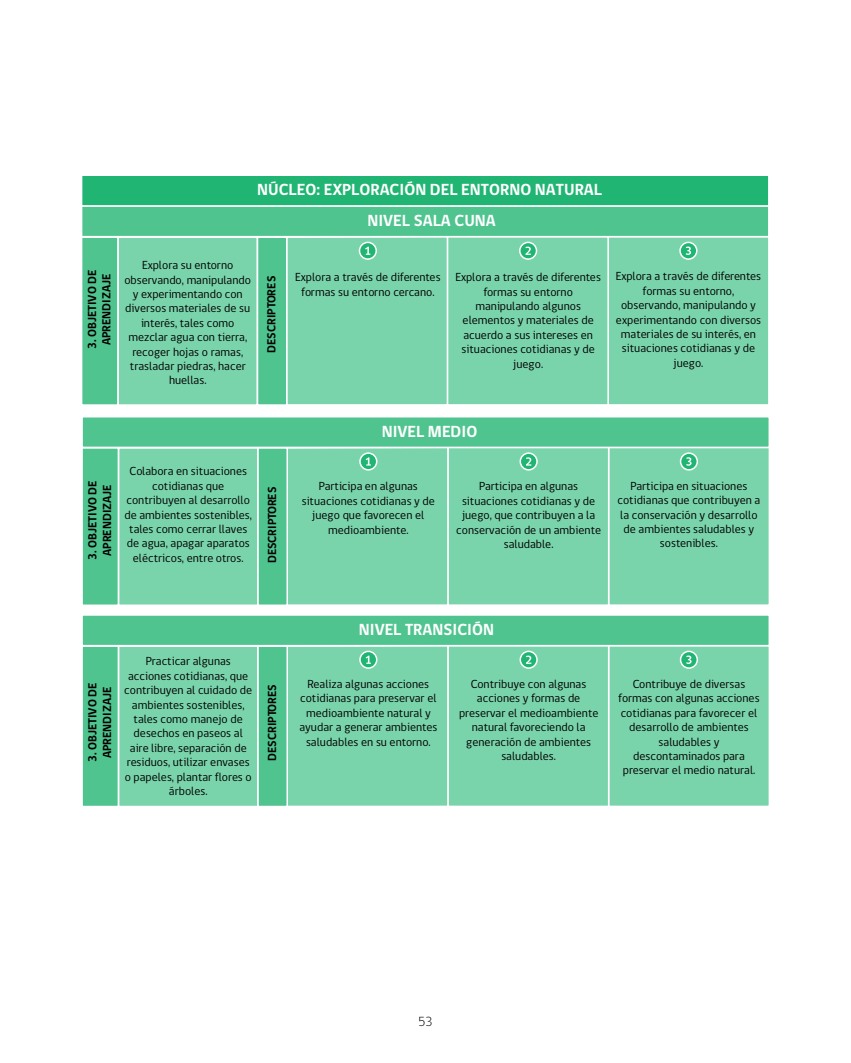
<style>
.page{position:relative;width:851px;height:1063px;background:#fff}
.page>*{position:absolute;margin:0;border:0;box-sizing:border-box;transform-origin:0 0}
.t1{font:700 16.5px "gob CL";color:#fff}
.t2{font:300 13.5px "gob CL";color:#000}
.t3{font:12px/14.4px "gob CL";color:#000;text-align:center}
.t4{font:700 12px/14.4px "gob CL";color:#000;text-align:center}
</style>
<div class="page">
<div style="left:607px;top:447px;width:163px;height:159px;background:#7ad4ab;border:2px solid #fff"></div>
<div style="left:447px;top:447px;width:162px;height:159px;background:#7ad4ab;border:2px solid #fff"></div>
<div style="left:118px;top:447px;width:140px;height:159px;background:#7ad4ab;border:2px solid #fff"></div>
<div style="left:257px;top:447px;width:31px;height:159px;background:#4fc48f;border:2px solid #fff"></div>
<div style="left:81px;top:416px;width:689px;height:32px;background:#4fc48f;border:2px solid #fff"></div>
<div style="left:81px;top:447px;width:38px;height:159px;background:#4fc48f;border:2px solid #fff"></div>
<svg style="left:285px;top:446px;width:164px;height:160px;background:#7fd5ae"></svg>
<svg style="left:520px;top:453px;width:17px;height:17px"></svg>
<div style="left:519px;top:452px;width:18px;height:19px;border:2px solid #fff;border-radius:50%"></div>
<svg style="left:526px;top:457px;width:5px;height:9px"></svg>
<svg style="left:680px;top:453px;width:17px;height:17px"></svg>
<div style="left:679px;top:452px;width:19px;height:19px;border:2px solid #fff;border-radius:50%"></div>
<svg style="left:686px;top:457px;width:5px;height:9px"></svg>
<div style="left:607px;top:645px;width:163px;height:162px;background:#7ad4ab;border:2px solid #fff"></div>
<div style="left:447px;top:645px;width:162px;height:162px;background:#7ad4ab;border:2px solid #fff"></div>
<div style="left:118px;top:645px;width:140px;height:162px;background:#7ad4ab;border:2px solid #fff"></div>
<div style="left:257px;top:645px;width:31px;height:162px;background:#4fc48f;border:2px solid #fff"></div>
<div style="left:81px;top:614px;width:689px;height:32px;background:#4fc48f;border:2px solid #fff"></div>
<div style="left:81px;top:645px;width:38px;height:162px;background:#4fc48f;border:2px solid #fff"></div>
<svg style="left:285px;top:644px;width:164px;height:163px;background:#7ed5ae"></svg>
<svg style="left:520px;top:651px;width:17px;height:17px"></svg>
<div style="left:519px;top:651px;width:18px;height:18px;border:2px solid #fff;border-radius:50%"></div>
<svg style="left:526px;top:656px;width:5px;height:8px"></svg>
<svg style="left:680px;top:651px;width:17px;height:17px"></svg>
<div style="left:679px;top:651px;width:19px;height:18px;border:2px solid #fff;border-radius:50%"></div>
<svg style="left:686px;top:656px;width:5px;height:8px"></svg>
<div style="left:607px;top:236px;width:162px;height:170px;background:#7ad4ab;border:2px solid #fff"></div>
<div style="left:446px;top:236px;width:162px;height:170px;background:#7ad4ab;border:2px solid #fff"></div>
<div style="left:117px;top:236px;width:141px;height:170px;background:#7ad4ab;border:2px solid #fff"></div>
<div style="left:257px;top:236px;width:30px;height:170px;background:#4fc48f;border:2px solid #fff"></div>
<div style="left:81px;top:205px;width:688px;height:32px;background:#4fc48f;border:2px solid #fff"></div>
<div style="left:81px;top:174px;width:688px;height:33px;background:#21b573;border:2px solid #fff"></div>
<div style="left:81px;top:236px;width:38px;height:170px;background:#4fc48f;border:2px solid #fff"></div>
<svg style="left:285px;top:235px;width:164px;height:171px;background:#7fd5ae"></svg>
<svg style="left:519px;top:242px;width:17px;height:17px"></svg>
<div style="left:519px;top:242px;width:18px;height:18px;border:2px solid #fff;border-radius:50%"></div>
<svg style="left:525px;top:247px;width:5px;height:8px"></svg>
<div style="left:680px;top:242px;width:16px;height:17px;background:#21b573;border-radius:50%"></div>
<div style="left:679px;top:242px;width:18px;height:18px;border:2px solid #fff;border-radius:50%"></div>
<svg style="left:685px;top:247px;width:6px;height:8px"></svg>
<p class="t4" style="left:85px;top:349px;width:81px;rotate:-90deg">3. OBJETIVO DE<br>APRENDIZAJE</p>
<h1 class="t1" style="left:257px;top:178px;width:346px">NÚCLEO: EXPLORACIÓN DEL ENTORNO NATURAL</h1>
<h1 class="t1" style="left:367px;top:209px;width:130px">NIVEL SALA CUNA</h1>
<p class="t3" style="left:124px;top:258px;width:128px">Explora su entorno observando, manipulando y experimentando con diversos materiales de su interés, tales como mezclar agua con tierra, recoger hojas o ramas, trasladar piedras, hacer huellas.</p>
<p class="t3" style="left:295px;top:270px;width:147px">Explora a través de diferentes formas su entorno cercano.</p>
<p class="t3" style="left:455px;top:270px;width:147px">Explora a través de diferentes formas su entorno manipulando algunos elementos y materiales de acuerdo a sus intereses en situaciones cotidianas y de juego.</p>
<p class="t3" style="left:615px;top:270px;width:147px">Explora a través de diferentes formas su entorno, observando, manipulando y experimentando con diversos materiales de su interés, en situaciones cotidianas y de juego.</p>
<p class="t4" style="left:265px;top:353px;width:78px;rotate:-90deg">DESCRIPTORES</p>
<p class="t4" style="left:86px;top:560px;width:81px;rotate:-90deg">3. OBJETIVO DE<br>APRENDIZAJE</p>
<p class="t3" style="left:124px;top:465px;width:129px">Colabora en situaciones cotidianas que contribuyen al desarrollo de ambientes sostenibles, tales como cerrar llaves de agua, apagar aparatos eléctricos, entre otros.</p>
<p class="t4" style="left:265px;top:563px;width:78px;rotate:-90deg">DESCRIPTORES</p>
<h1 class="t1" style="left:381px;top:420px;width:97px">NIVEL MEDIO</h1>
<p class="t3" style="left:302px;top:480px;width:135px">Participa en algunas situaciones cotidianas y de juego que favorecen el medioambiente.</p>
<p class="t3" style="left:456px;top:480px;width:146px">Participa en algunas situaciones cotidianas y de juego, que contribuyen a la conservación de un ambiente saludable.</p>
<p class="t3" style="left:617px;top:479px;width:144px">Participa en situaciones cotidianas que contribuyen a la conservación y desarrollo de ambientes saludables y sostenibles.</p>
<p class="t4" style="left:86px;top:762px;width:81px;rotate:-90deg">3. OBJETIVO DE<br>APRENDIZAJE</p>
<p class="t3" style="left:124px;top:655px;width:129px">Practicar algunas acciones cotidianas, que contribuyen al cuidado de ambientes sostenibles, tales como manejo de desechos en paseos al aire libre, separación de residuos, utilizar envases o papeles, plantar flores o árboles.</p>
<p class="t4" style="left:265px;top:761px;width:78px;rotate:-90deg">DESCRIPTORES</p>
<h1 class="t1" style="left:359px;top:618px;width:137px">NIVEL TRANSICIÓN</h1>
<p class="t3" style="left:299px;top:677px;width:139px">Realiza algunas acciones cotidianas para preservar el medioambiente natural y ayudar a generar ambientes saludables en su entorno.</p>
<p class="t3" style="left:459px;top:677px;width:141px">Contribuye con algunas acciones y formas de preservar el medioambiente natural favoreciendo la generación de ambientes saludables.</p>
<p class="t3" style="left:618px;top:677px;width:143px">Contribuye de diversas formas con algunas acciones cotidianas para favorecer el desarrollo de ambientes saludables y descontaminados para preservar el medio natural.</p>
<p class="t2" style="left:418px;top:1012px;width:16px">53</p>
</div>
